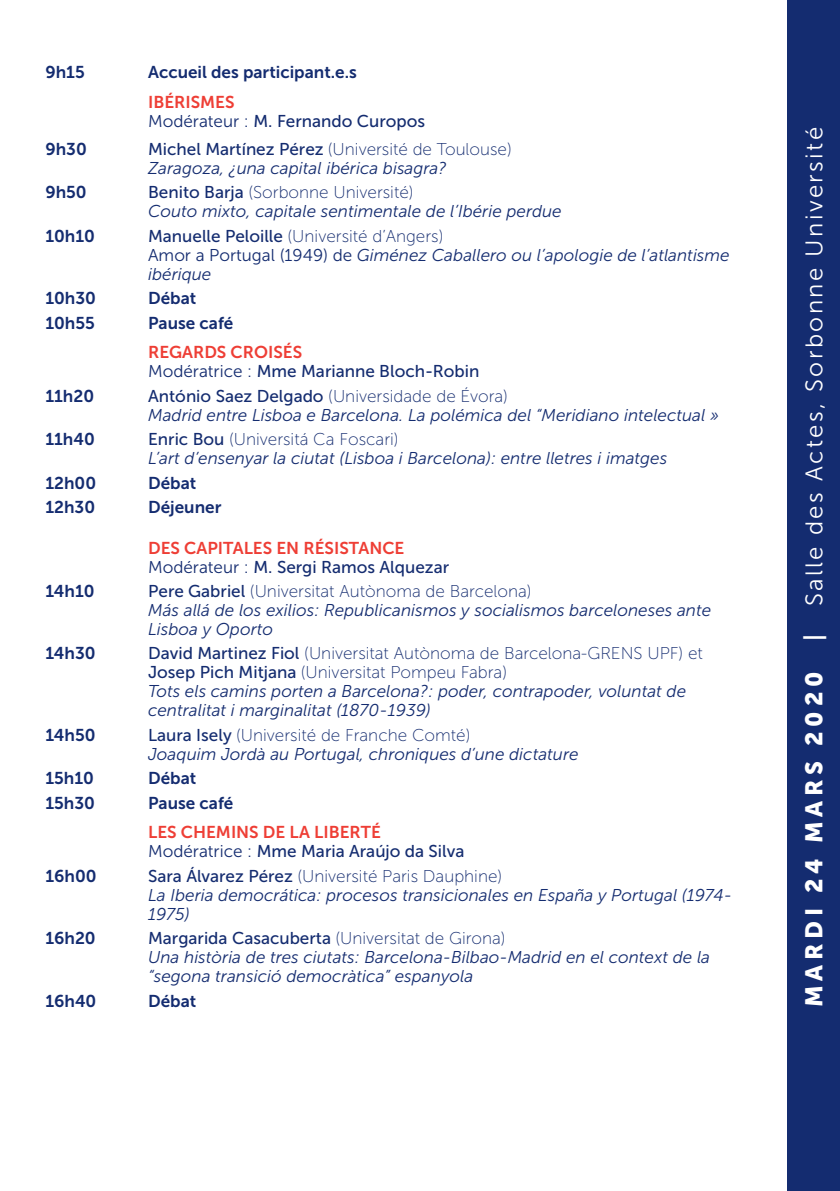
<style>
.page{position:relative;width:840px;height:1191px;background:#fff}
.page>*{position:absolute;margin:0;border:0;box-sizing:border-box;transform-origin:0 0}
.t1{font:24px "Museo Sans 300";letter-spacing:.1em;color:#fff}
.t2{font:24px "Museo Sans 900";letter-spacing:.2em;color:#fff}
.t3{font:italic 17.2px/19px "Museo Sans 300";color:#142c70}
.t4{font:17.2px "Museo Sans 100";color:#142c70}
.t5{font:17.2px "Museo Sans 700";color:#142c70}
.t6{font:17.2px/19px "Museo Sans 700";color:#ee3e35}
.t7{font:17.2px/19px "Museo Sans 500";color:#142c70}
.s1{font-family:"Museo Sans 700";color:#ee3e35}
.s2{font-family:"Museo Sans 300"}
.s3{font-family:"Museo Sans 500"}
.s4{font-style:normal}
.s5{font-family:"Museo Sans 300";color:#142c70}
.s6{font-family:"Museo Sans 500";color:#142c70}
.s7{font-family:"Museo Sans 700"}
</style>
<div class="page">
<div style="left:786px;top:0;width:53px;height:1191px;background:#142c70"></div>
<p class="t5" style="left:45px;top:63px;width:41px">9h15</p>
<p class="t5" style="left:148px;top:63px;width:210px">Accueil des participant.e.s</p>
<p class="t7" style="left:148px;top:92px;width:278px"><span class="s1">IBÉRISMES<br></span><span class="s2">Modérateur :</span> M. Fernando Curopos</p>
<p class="t5" style="left:45px;top:139px;width:43px">9h30</p>
<p class="t4" style="left:148px;top:140px;width:365px"><span class="s3">Michel Martínez Pérez</span> (Université de Toulouse)</p>
<p class="t3" style="left:148px;top:159px;width:300px">Zaragoza, ¿una capital ibérica bisagra?</p>
<p class="t5" style="left:45px;top:183px;width:43px">9h50</p>
<p class="t4" style="left:148px;top:183px;width:267px"><span class="s3">Benito Barja</span> (Sorbonne Université)</p>
<p class="t3" style="left:148px;top:202px;width:415px">Couto mixto, capitale sentimentale de l’Ibérie perdue</p>
<p class="t5" style="left:45px;top:226px;width:51px">10h10</p>
<p class="t4" style="left:148px;top:227px;width:296px"><span class="s3">Manuelle Peloille</span> (Université d’Angers)</p>
<p class="t3" style="left:148px;top:245px;width:582px"><span class="s4">Amor a Portugal (1949) de</span> Giménez Caballero ou l’apologie de l’atlantisme ibérique</p>
<p class="t5" style="left:45px;top:289px;width:52px">10h30</p>
<p class="t5" style="left:148px;top:289px;width:50px">Débat</p>
<p class="t5" style="left:45px;top:313px;width:51px">10h55</p>
<p class="t5" style="left:148px;top:313px;width:87px">Pause café</p>
<p class="t6" style="left:148px;top:343px;width:155px">REGARDS CROISÉS</p>
<p class="t7" style="left:148px;top:362px;width:332px"><span class="s2">Modératrice :</span> Mme Marianne Bloch-Robin</p>
<p class="t5" style="left:45px;top:386px;width:50px">11h20</p>
<p class="t4" style="left:148px;top:387px;width:361px"><span class="s3">António Saez Delgado</span> (Universidade de Évora)</p>
<p class="t3" style="left:148px;top:405px;width:572px">Madrid entre Lisboa e Barcelona. La polémica del “Meridiano intelectual »</p>
<p class="t5" style="left:45px;top:430px;width:51px">11h40</p>
<p class="t4" style="left:148px;top:430px;width:252px"><span class="s3">Enric Bou</span> (Universitá Ca Foscari)</p>
<p class="t3" style="left:148px;top:449px;width:520px">L’art d’ensenyar la ciutat (Lisboa i Barcelona): entre lletres i imatges</p>
<p class="t5" style="left:45px;top:473px;width:52px">12h00</p>
<p class="t5" style="left:148px;top:473px;width:50px">Débat</p>
<p class="t5" style="left:45px;top:497px;width:51px">12h30</p>
<p class="t5" style="left:148px;top:497px;width:75px">Déjeuner</p>
<p class="t6" style="left:148px;top:538px;width:302px">DES CAPITALES EN RÉSISTANCE<br><span class="s5">Modérateur :</span> <span class="s6">M. Sergi Ramos Alquezar</span></p>
<p class="t5" style="left:45px;top:581px;width:51px">14h10</p>
<p class="t4" style="left:148px;top:582px;width:385px"><span class="s3">Pere Gabriel</span> (Universitat Autònoma de Barcelona)</p>
<p class="t3" style="left:148px;top:600px;width:564px">Más allá de los exilios: Republicanismos y socialismos barceloneses ante<br>Lisboa y Oporto</p>
<p class="t5" style="left:45px;top:644px;width:52px">14h30</p>
<p class="t4" style="left:148px;top:644px;width:556px"><span class="s3">David Martinez Fiol</span> (Universitat Autònoma de Barcelona-GRENS UPF) et</p>
<p class="t4" style="left:148px;top:663px;width:360px"><span class="s3">Josep Pich Mitjana</span> (Universitat Pompeu Fabra)</p>
<p class="t3" style="left:148px;top:682px;width:539px">Tots els camins porten a Barcelona?: poder, contrapoder, voluntat de centralitat i marginalitat (1870-1939)</p>
<p class="t5" style="left:45px;top:725px;width:52px">14h50</p>
<p class="t4" style="left:148px;top:726px;width:324px"><span class="s3">Laura Isely</span> (Université de Franche Comté)</p>
<p class="t3" style="left:148px;top:744px;width:431px">Joaquim Jordà au Portugal, chroniques d’une dictature</p>
<p class="t5" style="left:45px;top:768px;width:50px">15h10</p>
<p class="t5" style="left:148px;top:768px;width:50px">Débat</p>
<p class="t5" style="left:45px;top:793px;width:51px">15h30</p>
<p class="t5" style="left:148px;top:793px;width:87px">Pause café</p>
<p class="t6" style="left:148px;top:823px;width:317px">LES CHEMINS DE LA LIBERTÉ<br><span class="s5">Modératrice :</span> <span class="s6">Mme Maria Araújo da Silva</span></p>
<p class="t5" style="left:45px;top:866px;width:53px">16h00</p>
<p class="t4" style="left:148px;top:866px;width:355px"><span class="s3">Sara Álvarez Pérez</span> (Université Paris Dauphine)</p>
<p class="t3" style="left:148px;top:885px;width:585px">La Iberia democrática: procesos transicionales en España y Portugal (1974-<br>1975)</p>
<p class="t5" style="left:45px;top:928px;width:52px">16h20</p>
<p class="t4" style="left:148px;top:929px;width:359px"><span class="s3">Margarida Casacuberta</span> (Universitat de Girona)</p>
<p class="t3" style="left:148px;top:948px;width:563px">Una història de tres ciutats: Barcelona-Bilbao-Madrid en el context de la “segona transició democràtica” espanyola</p>
<p class="t5" style="left:45px;top:991px;width:52px">16h40</p>
<p class="t5" style="left:148px;top:991px;width:50px">Débat</p>
<p class="t1" style="left:800px;top:640px;width:515px;rotate:-90deg"><span class="s7">|</span> Salle des Actes, Sorbonne Université</p>
<p class="t2" style="left:800px;top:1007px;width:337px;rotate:-90deg">MARDI 24 MARS 2020</p>
</div>
